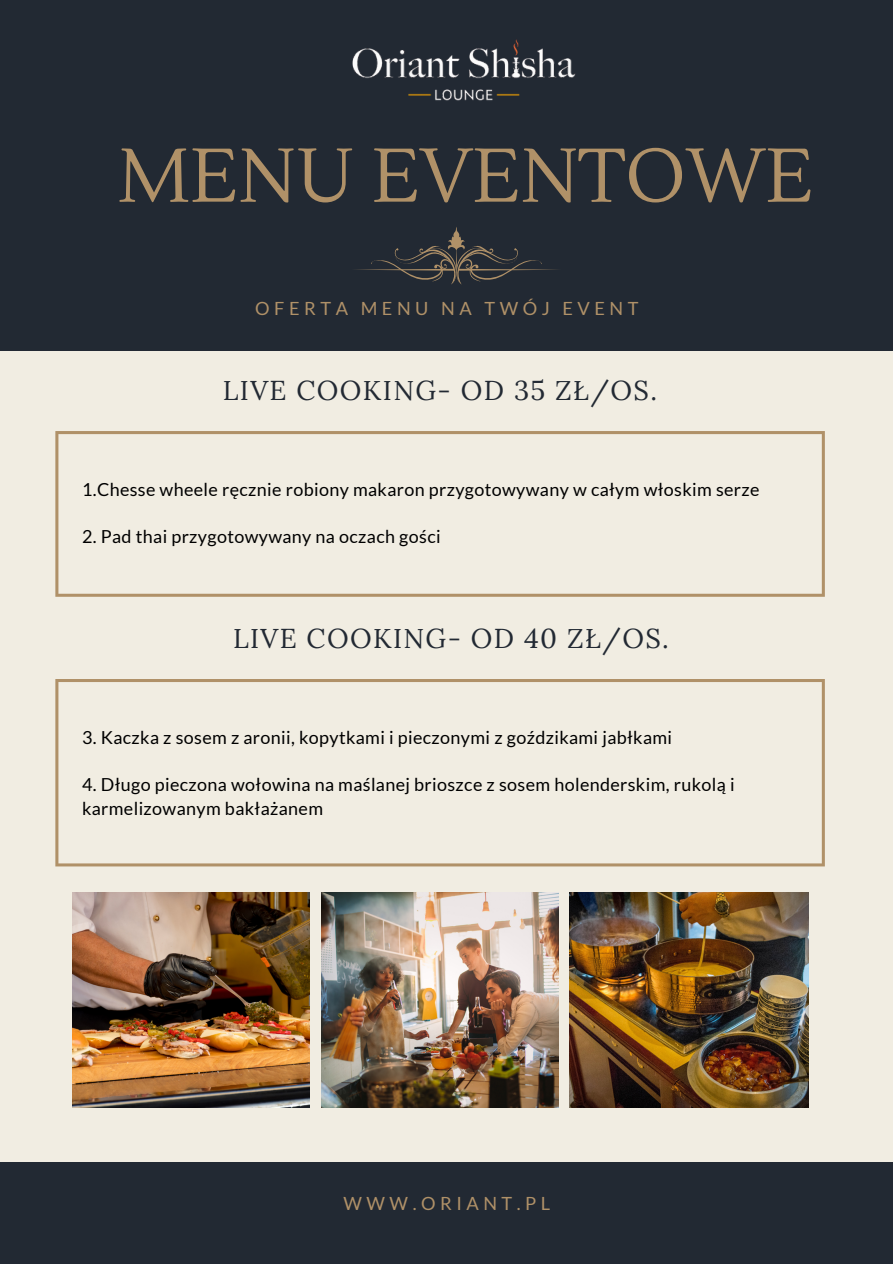
<style>
.page{position:relative;width:893px;height:1264px;background:#fff}
.page>*{position:absolute;margin:0;border:0;box-sizing:border-box;transform-origin:0 0}
.t1{font:75.75px "Lustria";color:#b09168}
.t2{font:27.3px "Lora";letter-spacing:.05em;color:#222933}
.t3{font:18.15px "Lato";letter-spacing:.25em;color:#b09168}
.t4{font:18px/23.7px "Lato";letter-spacing:.02em;color:#000}
</style>
<div class="page">
<div style="left:0;top:0;width:892px;height:1263px;background:#f1ede2"></div>
<div style="left:0;top:0;width:892px;height:350px;background:#222933"></div>
<svg style="left:356px;top:227px;width:201px;height:57px"></svg>
<div style="left:0;top:1162px;width:892px;height:101px;background:#222933"></div>
<svg style="left:55px;top:431px;width:769px;height:165px"></svg>
<img style="left:352px;top:39px;width:224px;height:62px">
<svg style="left:55px;top:679px;width:769px;height:187px"></svg>
<img style="left:72px;top:892px;width:238px;height:215px">
<img style="left:321px;top:892px;width:237px;height:215px">
<img style="left:569px;top:892px;width:239px;height:215px">
<p class="t1" style="left:117px;top:129px;width:697px">MENU EVENTOWE</p>
<p class="t3" style="left:255px;top:297px;width:385px">OFERTA MENU NA TWÓJ EVENT</p>
<p class="t2" style="left:223px;top:373px;width:435px">LIVE COOKING- OD 35 ZŁ/OS.</p>
<p class="t4" style="left:82px;top:477px;width:679px">1.Chesse wheele ręcznie robiony makaron przygotowywany w całym włoskim serze</p>
<p class="t4" style="left:82px;top:524px;width:360px">2. Pad thai przygotowywany na oczach gości</p>
<p class="t2" style="left:233px;top:620px;width:437px">LIVE COOKING- OD 40 ZŁ/OS.</p>
<p class="t4" style="left:82px;top:725px;width:591px">3. Kaczka z sosem z aronii, kopytkami i pieczonymi z goździkami jabłkami</p>
<p class="t4" style="left:82px;top:772px;width:654px">4. Długo pieczona wołowina na maślanej brioszce z sosem holenderskim, rukolą i karmelizowanym bakłażanem</p>
<p class="t3" style="left:343px;top:1192px;width:208px">WWW.ORIANT.PL</p>
</div>
